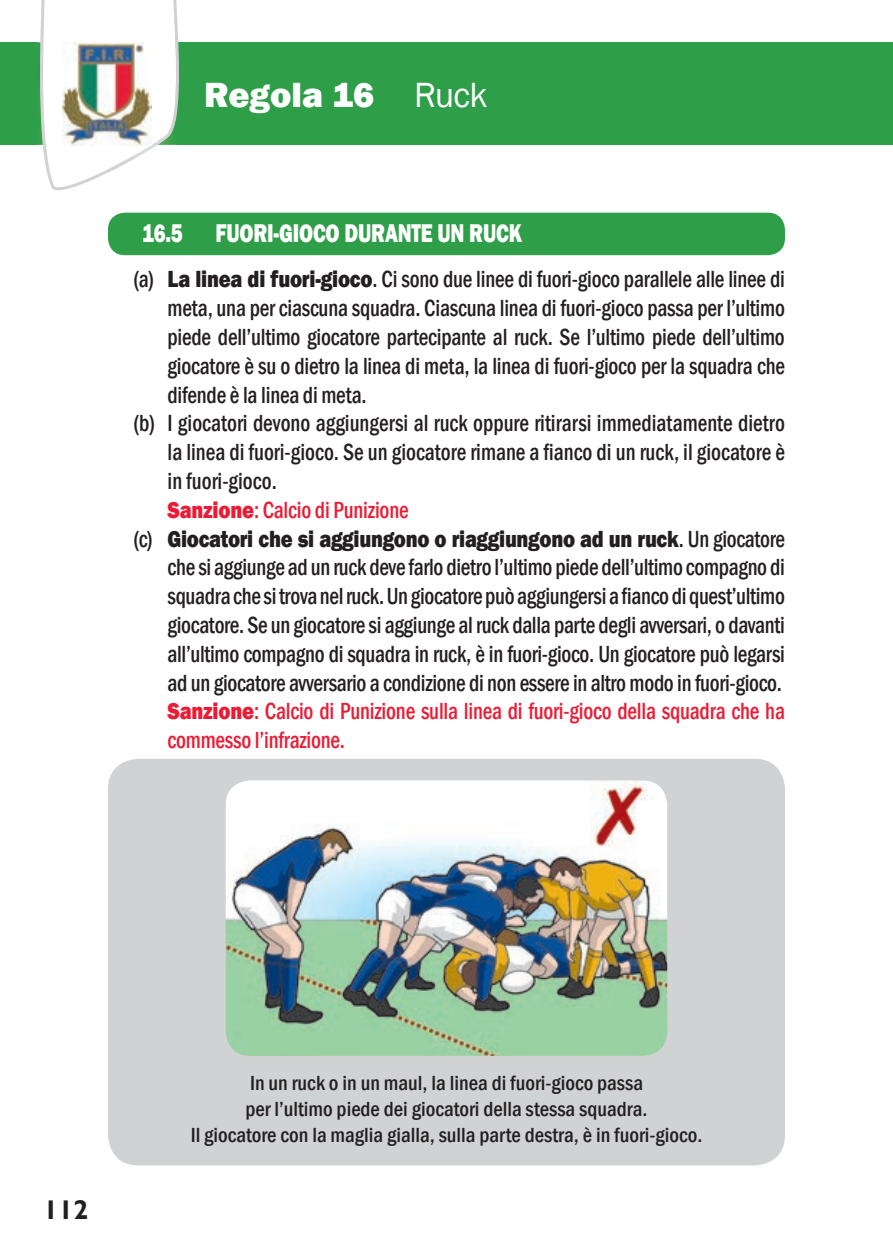
<style>
.page{position:relative;width:893px;height:1259px;background:#fff}
.page>*{position:absolute;margin:0;border:0;box-sizing:border-box;transform-origin:0 0}
.t1{font:800 36px "Franklin Gothic";color:#fff}
.t2{font:700 27px "Gill Sans";color:#231f20}
.t3{font:800 26.4px "Franklin Gothic";letter-spacing:-.01em;color:#fff;scale:.77 1}
.t4{font:500 condensed 24px "Franklin Gothic";letter-spacing:-.01em;color:#231f20;scale:.9 1}
.t5{font:500 condensed 24px "Franklin Gothic";letter-spacing:-.01em;color:#ed1a33;scale:.9 1}
.t6{font:800 24px "Franklin Gothic";letter-spacing:-.015em;color:#231f20;scale:.85 1}
.t7{font:500 condensed 21px/25.5px "Franklin Gothic";color:#231f20;text-align:center}
.s1{font-weight:400}
.s2{font-weight:800;font-stretch:normal}
.s3{font-weight:500;font-stretch:condensed}
</style>
<div class="page">
<div style="left:0;top:43px;width:893px;height:102px;background:#2e9e48"></div>
<svg style="left:36px;top:0;width:149px;height:191px"></svg>
<img style="left:37px;top:43px;width:3px;height:102px">
<img style="left:40px;top:18px;width:136px;height:152px">
<img style="left:63px;top:42px;width:88px;height:103px">
<div style="left:108px;top:213px;width:677px;height:42px;background:#2e9e48;border-radius:17px"></div>
<div style="left:108px;top:759px;width:677px;height:406px;background:#d1d2d4;border-radius:30px"></div>
<img style="left:226px;top:780px;width:441px;height:276px">
<h1 class="t1" style="left:204px;top:71px;width:285px">Regola 16 <span class="s1">Ruck</span></h1>
<p class="t3" style="left:142px;top:216px;width:495px">16.5 FUORI-GIOCO DURANTE UN RUCK</p>
<p class="t4" style="left:134px;top:263px;width:725px">(a) <span class="s2">La linea di fuori-gioco</span>. Ci sono due linee di fuori-gioco parallele alle linee di</p>
<p class="t4" style="left:168px;top:292px;width:687px">meta, una per ciascuna squadra. Ciascuna linea di fuori-gioco passa per l’ultimo</p>
<p class="t4" style="left:168px;top:321px;width:687px">piede dell’ultimo giocatore partecipante al ruck. Se l’ultimo piede dell’ultimo</p>
<p class="t4" style="left:168px;top:350px;width:688px">giocatore è su o dietro la linea di meta, la linea di fuori-gioco per la squadra che</p>
<p class="t4" style="left:168px;top:379px;width:223px">difende è la linea di meta.</p>
<p class="t4" style="left:134px;top:407px;width:725px">(b) I giocatori devono aggiungersi al ruck oppure ritirarsi immediatamente dietro</p>
<p class="t4" style="left:168px;top:436px;width:687px">la linea di fuori-gioco. Se un giocatore rimane a fianco di un ruck, il giocatore è</p>
<p class="t4" style="left:168px;top:465px;width:123px">in fuori-gioco.</p>
<p class="t5" style="left:168px;top:494px;width:269px"><span class="s2">Sanzione</span>: Calcio di Punizione</p>
<p class="t6" style="left:134px;top:523px;width:768px"><span class="s3">(c)</span> Giocatori che si aggiungono o riaggiungono ad un ruck<span class="s3">. Un giocatore</span></p>
<p class="t4" style="left:168px;top:551px;width:688px">che si aggiunge ad un ruck deve farlo dietro l’ultimo piede dell’ultimo compagno di</p>
<p class="t4" style="left:168px;top:580px;width:688px">squadra che si trova nel ruck. Un giocatore può aggiungersi a fianco di quest’ultimo</p>
<p class="t4" style="left:168px;top:609px;width:687px">giocatore. Se un giocatore si aggiunge al ruck dalla parte degli avversari, o davanti</p>
<p class="t4" style="left:168px;top:638px;width:687px">all’ultimo compagno di squadra in ruck, è in fuori-gioco. Un giocatore può legarsi</p>
<p class="t4" style="left:168px;top:667px;width:684px">ad un giocatore avversario a condizione di non essere in altro modo in fuori-gioco.</p>
<p class="t5" style="left:168px;top:695px;width:687px"><span class="s2">Sanzione</span>: Calcio di Punizione sulla linea di fuori-gioco della squadra che ha</p>
<p class="t5" style="left:168px;top:724px;width:199px">commesso l’infrazione.</p>
<p class="t2" style="left:44px;top:1193px;width:46px">112</p>
<p class="t7" style="left:191px;top:1070px;width:513px">In un ruck o in un maul, la linea di fuori-gioco passa<br>per l’ultimo piede dei giocatori della stessa squadra.<br>Il giocatore con la maglia gialla, sulla parte destra, è in fuori-gioco.</p>
</div>
